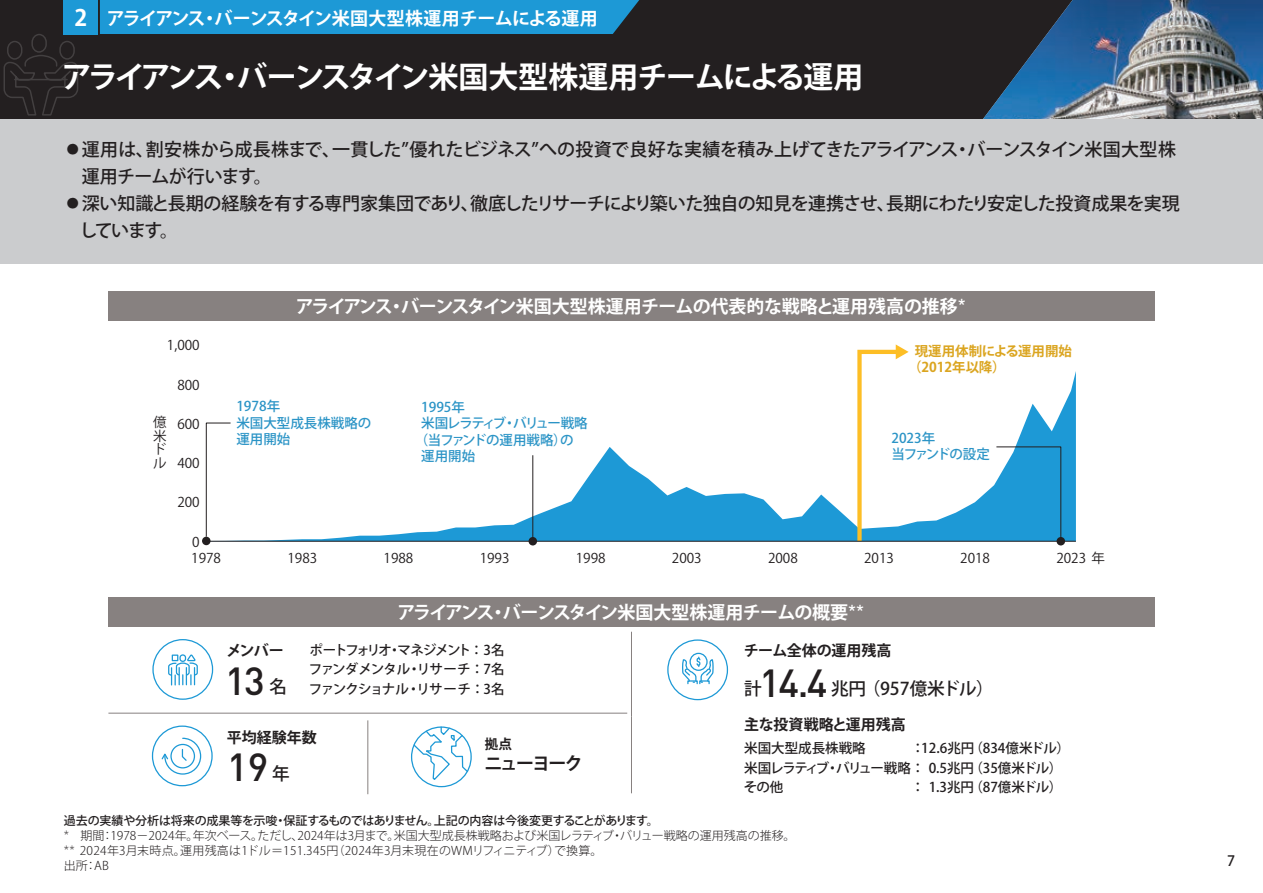
<style>
.page{position:relative;width:1263px;height:893px;background:#fff}
.page>*{position:absolute;margin:0;border:0;box-sizing:border-box;transform-origin:0 0}
.t1{font:500 38.7px "DIN";color:#231f20}
.t2{font:700 30px "Koz Go Pr 6 N";letter-spacing:-.04em;color:#fff}
.t3{font:700 30px "Koz Go Pr 6 N";letter-spacing:-.06em;color:#fff}
.t4{font:700 22.5px "Koz Go Pr 6 N";color:#fff}
.t5{font:500 18px/27px "Koz Go Pr 6 N";letter-spacing:-.03em;color:#231f20}
.t6{font:700 18px "Koz Go Pr 6 N";letter-spacing:-.04em;color:#fff}
.t7{font:700 18px "Koz Go Pr 6 N";letter-spacing:-.01em;color:#fff}
.t8{font:700 18px "Koz Go Pr 6 N";letter-spacing:-.02em;color:#fff}
.t9{font:500 18px "Koz Go Pr 6 N";letter-spacing:.02em;color:#231f20}
.t10{font:700 18px "Koz Go Pr 6 N";letter-spacing:-.11em;color:#231f20}
.t11{font:500 17.55px "Koz Go Pr 6 N";color:#231f20}
.t12{font:700 15px "Koz Go Pr 6 N";color:#231f20}
.t13{font:500 14.25px "Koz Go Pr 6 N";color:#231f20}
.t14{font:13.5px/13.5px "Koz Go Pr 6 N";color:#231f20;text-align:justify}
.t15{font:500 13.5px "Koz Go Pr 6 N";letter-spacing:-.04em;color:#231f20}
.t16{font:500 13.5px/16.5px "Koz Go Pr 6 N";color:#2b94c6}
.t17{font:700 13.5px/16.2px "Koz Go Pr 6 N";color:#dba520}
.t18{font:500 13.5px "Koz Go Pr 6 N";color:#231f20}
.t19{font:500 13.5px "Koz Go Pr 6 N";letter-spacing:-.14em;color:#231f20}
.t20{font:500 13.5px "Koz Go Pr 6 N";letter-spacing:-.03em;color:#2b94c6}
.t21{font:500 13.5px "Koz Go Pr 6 N";letter-spacing:-.01em;color:#231f20}
.t22{font:500 13.5px "Koz Go Pr 6 N";letter-spacing:-.06em;color:#231f20}
.t23{font:500 13.5px "Koz Go Pr 6 N";letter-spacing:-.09em;color:#231f20}
.t24{font:500 13.5px "Koz Go Pr 6 N";letter-spacing:-.1em;color:#231f20}
.t25{font:500 13.5px "Koz Go Pr 6 N";letter-spacing:-.1em;color:#2b94c6}
.t26{font:700 13.5px "Koz Go Pr 6 N";color:#231f20}
.t27{font:300 12px "Koz Go Pr 6 N";color:#231f20}
.t28{font:300 12px/15px "Koz Go Pr 6 N";letter-spacing:.02em;color:#231f20}
.t29{font:500 12px "Koz Go Pr 6 N";letter-spacing:-.02em;color:#231f20}
.t30{font:500 12px "Koz Go Pr 6 N";letter-spacing:-.07em;color:#231f20}
.t31{font:300 12px "Gothic MB101 Pro";color:#231f20}
.s1{font-family:"Gothic MB101 Pro";font-weight:500}
.s2{font-family:"Gothic MB101 Pro"}
</style>
<div class="page">
<div style="left:152px;top:639px;width:61px;height:61px;border:1px solid #1d99d6;border-radius:50%"></div>
<svg style="left:168px;top:654px;width:30px;height:31px"></svg>
<div style="left:172px;top:654px;width:6px;height:7px;border:1px solid #1d99d6"></div>
<div style="left:152px;top:725px;width:61px;height:61px;border:1px solid #1d99d6;border-radius:50%"></div>
<svg style="left:160px;top:737px;width:42px;height:38px"></svg>
<svg style="left:412px;top:726px;width:57px;height:55px"></svg>
<div style="left:667px;top:639px;width:61px;height:61px;border:1px solid #1d99d6;border-radius:50%"></div>
<svg style="left:682px;top:657px;width:32px;height:26px"></svg>
<div style="left:689px;top:653px;width:19px;height:18px;border:1px solid #1d99d6;border-radius:50%"></div>
<div style="left:0;top:0;width:1263px;height:119px;background:#231f20"></div>
<img style="left:983px;top:0;width:280px;height:119px">
<svg style="left:4px;top:34px;width:74px;height:82px"></svg>
<div style="left:0;top:119px;width:1263px;height:145px;background:#cbccce"></div>
<div style="left:108px;top:291px;width:1046px;height:30px;background:#878180"></div>
<div style="left:108px;top:597px;width:1046px;height:30px;background:#878180"></div>
<hr style="left:108px;top:713px;width:519px;height:1px;background:#878180">
<hr style="left:367px;top:720px;width:1px;height:74px;background:#878180">
<hr style="left:631px;top:632px;width:1px;height:85px;background:#878180">
<hr style="left:631px;top:717px;width:1px;height:76px;background:#878180">
<div style="left:100px;top:0;width:539px;height:34px;background:#1d99d6"></div>
<div style="left:64px;top:0;width:34px;height:34px;background:#1d99d6"></div>
<svg style="left:211px;top:371px;width:865px;height:170px"></svg>
<svg style="left:855px;top:344px;width:53px;height:197px"></svg>
<hr style="left:206px;top:541px;width:870px;height:1px;background:#231f20">
<div style="left:202px;top:537px;width:9px;height:8px;background:#231f20;border-radius:50%"></div>
<div style="left:528px;top:537px;width:9px;height:8px;background:#231f20;border-radius:50%"></div>
<div style="left:1056px;top:537px;width:9px;height:8px;background:#231f20;border-radius:50%"></div>
<svg style="left:206px;top:422px;width:25px;height:115px"></svg>
<hr style="left:532px;top:455px;width:1px;height:82px;background:#231f20">
<svg style="left:996px;top:446px;width:65px;height:92px;background:#2a9cd4"></svg>
<p class="t4" style="left:75px;top:6px;width:14px">2</p>
<p class="t8" style="left:215px;top:8px;width:385px">バーンスタイン米国大型株運用チームによる運用</p>
<p class="t6" style="left:107px;top:8px;width:100px">アライアンス</p>
<p class="t6" style="left:201px;top:8px;width:19px">・</p>
<h2 class="t2" style="left:237px;top:60px;width:628px">バーンスタイン米国大型株運用チームによる運用</h2>
<h2 class="t3" style="left:62px;top:60px;width:163px">アライアンス</h2>
<h2 class="t3" style="left:215px;top:60px;width:31px">・</h2>
<p class="t5" style="left:332px;top:136px;width:628px">一貫した”優れたビジネス”への投資で良好な実績を積み上げてきたアライアンス</p>
<p class="t5" style="left:967px;top:136px;width:210px">バーンスタイン米国大型株</p>
<p class="t9" style="left:146px;top:139px;width:196px">割安株から成長株まで、</p>
<p class="t5" style="left:64px;top:136px;width:209px">●運用は、<br>　運用チームが行います。</p>
<p class="t5" style="left:953px;top:136px;width:19px">・</p>
<p class="t5" style="left:64px;top:190px;width:832px">●深い知識と長期の経験を有する専門家集団であり徹底したリサーチにより築いた独自の知見を連携させ、</p>
<p class="t5" style="left:886px;top:190px;width:295px">長期にわたり安定した投資成果を実現</p>
<p class="t5" style="left:461px;top:190px;width:19px">、</p>
<p class="t5" style="left:64px;top:217px;width:116px">　しています。</p>
<p class="t14" style="left:167px;top:339px;width:34px">1,000</p>
<p class="t14" style="left:153px;top:416px;width:15px">億米ドル</p>
<p class="t14" style="left:177px;top:378px;width:24px">800</p>
<p class="t14" style="left:177px;top:417px;width:24px">600</p>
<p class="t14" style="left:177px;top:457px;width:24px">400</p>
<p class="t14" style="left:177px;top:496px;width:24px">200</p>
<p class="t14" style="left:192px;top:535px;width:9px">0</p>
<p class="t14" style="left:191px;top:552px;width:31px">1978</p>
<p class="t7" style="left:401px;top:296px;width:566px">バーンスタイン米国大型株運用チームの代表的な戦略と運用残高の推移<span class="s1">*</span></p>
<p class="t6" style="left:296px;top:296px;width:98px">アライアンス</p>
<p class="t6" style="left:388px;top:296px;width:19px">・</p>
<p class="t16" style="left:236px;top:398px;width:136px">1978年<br>米国大型成長株戦略の運用開始</p>
<p class="t16" style="left:421px;top:399px;width:45px">1995年</p>
<p class="t25" style="left:421px;top:415px;width:87px">米国レラティブ</p>
<p class="t20" style="left:415px;top:432px;width:160px">（当ファンドの運用戦略の）</p>
<p class="t16" style="left:421px;top:448px;width:55px">運用開始</p>
<p class="t16" style="left:513px;top:415px;width:76px">バリュー戦略</p>
<p class="t16" style="left:503px;top:415px;width:15px">・</p>
<p class="t14" style="left:287px;top:552px;width:31px">1983</p>
<p class="t14" style="left:384px;top:552px;width:31px">1988</p>
<p class="t14" style="left:480px;top:552px;width:31px">1993</p>
<p class="t14" style="left:576px;top:552px;width:31px">1998</p>
<p class="t14" style="left:672px;top:552px;width:31px">2003</p>
<p class="t14" style="left:768px;top:552px;width:31px">2008</p>
<p class="t17" style="left:908px;top:343px;width:165px;text-indent:6px">現運用体制による運用開始（2012年以降(</p>
<p class="t16" style="left:891px;top:430px;width:100px">2023年<br>当ファンドの設定</p>
<p class="t14" style="left:864px;top:552px;width:31px">2013</p>
<p class="t14" style="left:960px;top:552px;width:31px">2018</p>
<p class="t14" style="left:1056px;top:552px;width:50px">2023 年</p>
<p class="t12" style="left:226px;top:642px;width:59px">メンバー</p>
<p class="t6" style="left:503px;top:602px;width:363px">バーンスタイン米国大型株運用チームの概要 <span class="s1">**</span></p>
<p class="t6" style="left:398px;top:602px;width:98px">アライアンス</p>
<p class="t19" style="left:310px;top:642px;width:197px">ポートフォリオマネジメント：名3</p>
<p class="t6" style="left:489px;top:602px;width:19px">・</p>
<p class="t12" style="left:744px;top:642px;width:149px">チーム全体の運用残高</p>
<p class="t15" style="left:388px;top:642px;width:15px">・</p>
<h1 class="t1" style="left:225px;top:656px;width:41px">13</h1>
<p class="t11" style="left:270px;top:677px;width:19px">名</p>
<p class="t22" style="left:309px;top:662px;width:103px">ファンダメンタル</p>
<p class="t15" style="left:417px;top:662px;width:89px">リサーチ：名7</p>
<p class="t15" style="left:407px;top:662px;width:15px">・</p>
<p class="t15" style="left:416px;top:681px;width:90px">リサーチ：名3</p>
<p class="t23" style="left:309px;top:681px;width:102px">ファンクショナル</p>
<p class="t15" style="left:407px;top:681px;width:15px">・</p>
<h1 class="t1" style="left:759px;top:658px;width:69px">14.4</h1>
<p class="t11" style="left:744px;top:679px;width:19px">計</p>
<p class="t11" style="left:831px;top:679px;width:36px">兆円</p>
<p class="t11" style="left:863px;top:679px;width:132px">（957億米ドル(</p>
<p class="t12" style="left:227px;top:728px;width:91px">平均経験年数</p>
<p class="t11" style="left:272px;top:763px;width:19px">年</p>
<h1 class="t1" style="left:227px;top:742px;width:43px">19</h1>
<p class="t26" style="left:485px;top:736px;width:28px">拠点</p>
<p class="t10" style="left:484px;top:754px;width:100px">ニューヨーク</p>
<p class="t29" style="left:434px;top:814px;width:226px">上記の内容は今後変更することがあります。</p>
<p class="t29" style="left:64px;top:814px;width:215px">過去の実績や分析は将来の成果等を示唆</p>
<p class="t30" style="left:284px;top:814px;width:157px">保証するものではありません。</p>
<p class="t29" style="left:275px;top:814px;width:13px">・</p>
<p class="t12" style="left:744px;top:716px;width:163px">主な投資戦略と運用残高</p>
<p class="t18" style="left:744px;top:741px;width:123px">米国大型成長株戦略</p>
<p class="t18" style="left:969px;top:741px;width:102px">（834億米ドル(</p>
<p class="t15" style="left:921px;top:741px;width:54px">12.6兆円</p>
<p class="t15" style="left:911px;top:741px;width:15px">：</p>
<p class="t24" style="left:744px;top:760px;width:87px">米国レラティブ</p>
<p class="t21" style="left:836px;top:760px;width:139px">バリュー戦略： 0.5兆円</p>
<p class="t15" style="left:969px;top:760px;width:94px">（35億米ドル(</p>
<p class="t15" style="left:826px;top:760px;width:15px">・</p>
<p class="t15" style="left:744px;top:780px;width:41px">その他</p>
<p class="t15" style="left:969px;top:780px;width:94px">（87億米ドル(</p>
<p class="t15" style="left:911px;top:780px;width:64px">： 1.3兆円</p>
<p class="t31" style="left:64px;top:825px;width:7px">*</p>
<p class="t27" style="left:394px;top:829px;width:222px">米国大型成長株戦略および米国レラティブ</p>
<p class="t27" style="left:620px;top:829px;width:177px">バリュー戦略の運用残高の推移。</p>
<p class="t27" style="left:257px;top:829px;width:144px">ただし 2024年は3月まで。</p>
<p class="t27" style="left:291px;top:829px;width:13px">、</p>
<p class="t27" style="left:101px;top:829px;width:99px">：1978－2024年。</p>
<p class="t27" style="left:193px;top:829px;width:72px">年次ベース。</p>
<p class="t27" style="left:80px;top:829px;width:25px">期間</p>
<p class="t27" style="left:611px;top:829px;width:13px">・</p>
<p class="t28" style="left:180px;top:843px;width:381px">運用残高は1ドル＝151.345 （円 2024年3月末現在のWMリフィニティブ）</p>
<p class="t28" style="left:94px;top:843px;width:93px;text-indent:-30px"><span class="s2">**</span> 2024年3月末時点。<br>AB</p>
<p class="t27" style="left:554px;top:844px;width:50px">で換算。</p>
<p class="t27" style="left:64px;top:859px;width:25px">出所</p>
<p class="t27" style="left:85px;top:859px;width:14px">：</p>
<p class="t13" style="left:1227px;top:853px;width:10px">7</p>
</div>
